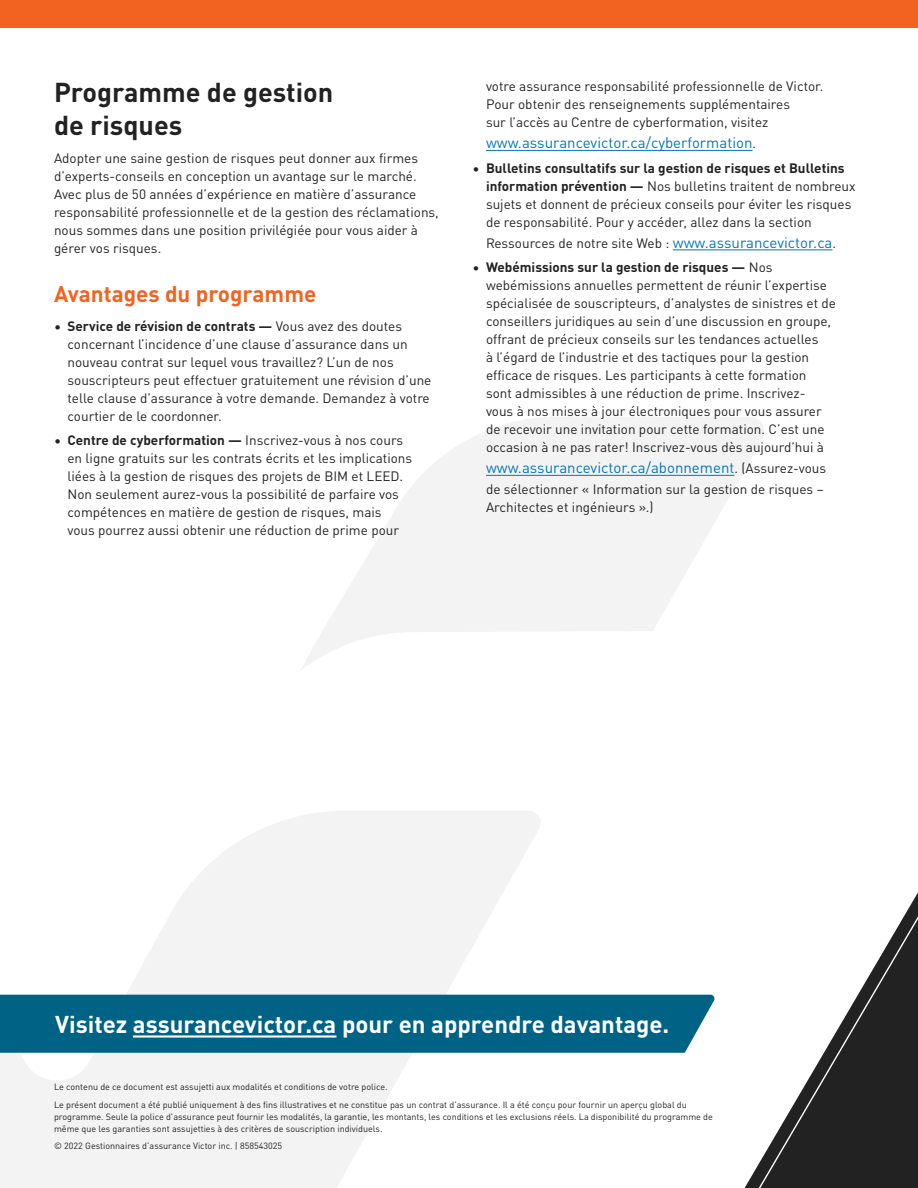
<style>
.page{position:relative;width:918px;height:1188px;background:#fff}
.page>*{position:absolute;margin:0;border:0;box-sizing:border-box;transform-origin:0 0}
.Body_Subhead_1{font:700 27px/33px "DINOT";color:#222}
.CTA_Text_16_18{font:700 24px "DINOT";color:#fff}
.Body_Subhead_2_15_18{font:700 22.5px "DINOT";color:#f26322}
.t1{font:15px "DINOT";color:#0475bc}
.Body_Text_10_14{font:13.5px/18px "DINOT";color:#222}
.Disclaimer_Text_6_8{font:9px/12px "DINOT";color:#222}
.s1{font-weight:700}
.s2{font-size:13.5px;color:#222}
.s3{font-size:15px;color:#0475bc}
</style>
<div class="page">
<svg style="left:0;top:811px;width:544px;height:377px;fill:#f4f3f3"></svg>
<svg style="left:302px;top:417px;width:462px;height:252px;fill:#f4f3f3"></svg>
<div style="left:0;top:0;width:918px;height:28px;background:#f26322"></div>
<svg style="left:750px;top:892px;width:168px;height:296px"></svg>
<hr style="left:486px;top:150px;width:267px;height:1px;background:#0475bc">
<hr style="left:673px;top:249px;width:160px;height:1px;background:#0475bc">
<hr style="left:486px;top:475px;width:248px;height:1px;background:#0475bc">
<div style="left:0;top:995px;width:715px;height:58px;background:#006385"></div>
<hr style="left:133px;top:1035px;width:203px;height:3px;background:#fff">
<h2 class="Body_Subhead_1" style="left:54px;top:73px;width:281px">Programme de gestion de risques</h2>
<p class="Body_Text_10_14" style="left:54px;top:148px;width:386px">Adopter une saine gestion de risques peut donner aux firmes d’experts-conseils en conception un avantage sur le marché.<br>Avec plus de 50 années d’expérience en matière d’assurance responsabilité professionnelle et de la gestion des réclamations, nous sommes dans une position privilégiée pour vous aider à gérer vos risques.</p>
<h3 class="Body_Subhead_2_15_18" style="left:54px;top:276px;width:264px">Avantages du programme</h3>
<p class="Body_Text_10_14" style="left:68px;top:316px;width:365px;text-indent:-14px">• <span class="s1">Service de révision de contrats —</span> Vous avez des doutes concernant l’incidence d’une clause d’assurance dans un nouveau contrat sur lequel vous travaillez? L’un de nos souscripteurs peut effectuer gratuitement une révision d’une telle clause d’assurance à votre demande. Demandez à votre courtier de le coordonner.</p>
<p class="Body_Text_10_14" style="left:68px;top:430px;width:346px;text-indent:-14px">• <span class="s1">Centre de cyberformation —</span> Inscrivez-vous à nos cours en ligne gratuits sur les contrats écrits et les implications liées à la gestion de risques des projets de BIM et LEED.<br>Non seulement aurez-vous la possibilité de parfaire vos compétences en matière de gestion de risques, mais vous pourrez aussi obtenir une réduction de prime pour</p>
<p class="Body_Text_10_14" style="left:486px;top:76px;width:339px">votre assurance responsabilité professionnelle de Victor.<br>Pour obtenir des renseignements supplémentaires<br>sur l’accès au Centre de cyberformation, visitez</p>
<p class="t1" style="left:486px;top:131px;width:272px">www.assurancevictor.ca/cyberformation<span class="s2">.</span></p>
<p class="Body_Text_10_14" style="left:486px;top:158px;width:371px;text-indent:-14px">• <span class="s1">Bulletins consultatifs sur la gestion de risques et Bulletins information prévention —</span> Nos bulletins traitent de nombreux sujets et donnent de précieux conseils pour éviter les risques de responsabilité. Pour y accéder, allez dans la section</p>
<p class="Body_Text_10_14" style="left:486px;top:233px;width:352px">Ressources de notre site Web : <span class="s3">www.assurancevictor.ca</span>.</p>
<p class="Body_Text_10_14" style="left:486px;top:257px;width:352px;text-indent:-14px">• <span class="s1">Webémissions sur la gestion de risques —</span> Nos webémissions annuelles permettent de réunir l’expertise spécialisée de souscripteurs, d’analystes de sinistres et de conseillers juridiques au sein d’une discussion en groupe, offrant de précieux conseils sur les tendances actuelles<br>à l’égard de l’industrie et des tactiques pour la gestion efficace de risques. Les participants à cette formation<br>sont admissibles à une réduction de prime. Inscrivez&shy;vous à nos mises à jour électroniques pour vous assurer de recevoir une invitation pour cette formation. C’est une occasion à ne pas rater! Inscrivez-vous dès aujourd’hui à</p>
<p class="t1" style="left:486px;top:456px;width:342px">www.assurancevictor.ca/abonnement<span class="s2">. (Assurez-vous</span></p>
<p class="Body_Text_10_14" style="left:486px;top:479px;width:340px">de sélectionner « Information sur la gestion de risques –<br>Architectes et ingénieurs ».)</p>
<p class="CTA_Text_16_18" style="left:55px;top:1006px;width:616px">Visitez assurancevictor.ca pour en apprendre davantage.</p>
<p class="Disclaimer_Text_6_8" style="left:54px;top:1080px;width:335px">Le contenu de ce document est assujetti aux modalités et conditions de votre police.</p>
<p class="Disclaimer_Text_6_8" style="left:54px;top:1098px;width:660px">Le présent document a été publié uniquement à des fins illustratives et ne constitue pas un contrat d’assurance. Il a été conçu pour fournir un aperçu global du programme. Seule la police d’assurance peut fournir les modalités, la garantie, les montants, les conditions et les exclusions réels. La disponibilité du programme de même que les garanties sont assujetties à des critères de souscription individuels.</p>
<p class="Disclaimer_Text_6_8" style="left:54px;top:1139px;width:230px">© 2022 Gestionnaires d’assurance Victor inc. | 858543025</p>
</div>
